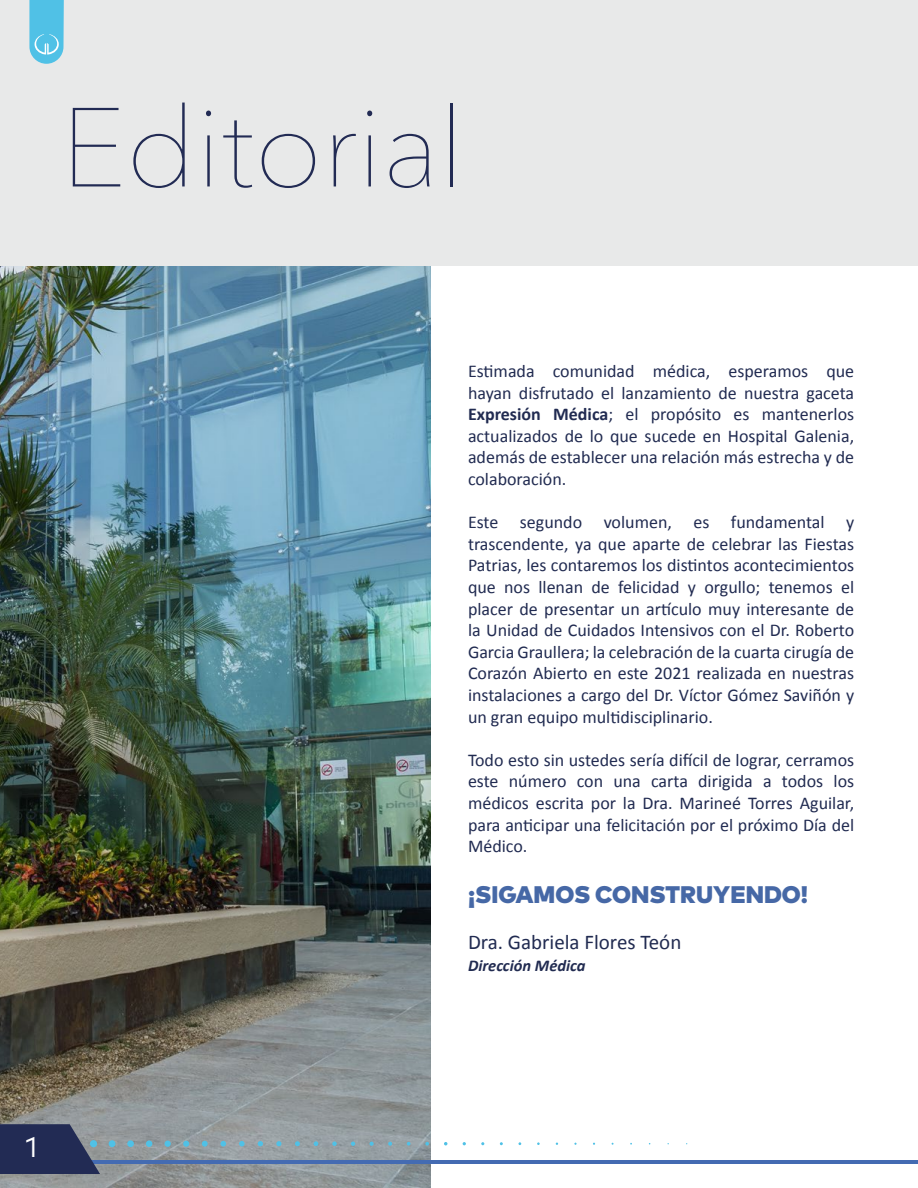
<style>
.page{position:relative;width:918px;height:1188px;background:#fff}
.page>*{position:absolute;margin:0;border:0;box-sizing:border-box;transform-origin:0 0}
.t1{font:200 111px "Avenir Next";color:#222b54}
.t2{font:28.5px "Mark Pro";color:#fff}
.t3{font:900 24px "Mark Pro";color:#4668a6}
.t4{font:21px "Calibri";color:#212b51}
.t5{font:18px/21.6px "Calibri";color:#212b51;text-align:justify}
.t6{font:italic 700 16.5px "Calibri";color:#212b51}
.s1{font-weight:700}
</style>
<div class="page">
<img style="left:0;top:266px;width:430px;height:922px">
<div style="left:0;top:0;width:918px;height:266px;background:#e8e9e9"></div>
<hr style="left:1px;top:1160px;width:917px;height:4px;background:#446bb2">
<div style="left:109px;top:1140px;width:7px;height:7px;background:#50c1e6;border-radius:50%"></div>
<div style="left:127px;top:1140px;width:7px;height:7px;background:#50c1e6;border-radius:50%"></div>
<div style="left:146px;top:1140px;width:6px;height:7px;background:#50c1e6;border-radius:50%"></div>
<svg style="left:165px;top:1141px;width:6px;height:6px"></svg>
<svg style="left:183px;top:1141px;width:6px;height:6px"></svg>
<svg style="left:202px;top:1141px;width:6px;height:6px"></svg>
<svg style="left:220px;top:1141px;width:6px;height:6px"></svg>
<svg style="left:239px;top:1141px;width:6px;height:5px"></svg>
<svg style="left:258px;top:1141px;width:5px;height:5px"></svg>
<svg style="left:276px;top:1141px;width:5px;height:5px"></svg>
<svg style="left:295px;top:1141px;width:5px;height:5px"></svg>
<svg style="left:314px;top:1141px;width:4px;height:5px"></svg>
<svg style="left:332px;top:1141px;width:5px;height:5px"></svg>
<svg style="left:351px;top:1142px;width:4px;height:4px"></svg>
<svg style="left:369px;top:1142px;width:5px;height:4px"></svg>
<svg style="left:388px;top:1142px;width:4px;height:4px"></svg>
<svg style="left:407px;top:1142px;width:4px;height:4px"></svg>
<svg style="left:425px;top:1142px;width:4px;height:4px"></svg>
<svg style="left:0;top:1124px;width:100px;height:50px;background:#323c5f"></svg>
<svg style="left:29px;top:0;width:35px;height:64px;background:#65c7e7"></svg>
<h1 class="t1" style="left:61px;top:54px;width:405px">Editorial</h1>
<h2 class="t2" style="left:25px;top:1126px;width:14px">1</h2>
<p class="t5" style="left:468px;top:359px;width:388px">Estimada comunidad médica, esperamos que hayan disfrutado el lanzamiento de nuestra gaceta <span class="s1">Expresión Médica</span>; el propósito es mantenerlos actualizados de lo que sucede en Hospital Galenia, además de establecer una relación más estrecha y de colaboración.</p>
<p class="t5" style="left:468px;top:511px;width:388px">Este segundo volumen, es fundamental y trascendente, ya que aparte de celebrar las Fiestas Patrias, les contaremos los distintos acontecimientos que nos llenan de felicidad y orgullo; tenemos el placer de presentar un artículo muy interesante de la Unidad de Cuidados Intensivos con el Dr. Roberto Garcia Graullera; la celebración de la cuarta cirugía de Corazón Abierto en este 2021 realizada en nuestras instalaciones a cargo del Dr. Víctor Gómez Saviñón y un gran equipo multidisciplinario.</p>
<p class="t5" style="left:468px;top:748px;width:388px">Todo esto sin ustedes sería difícil de lograr, cerramos este número con una carta dirigida a todos los médicos escrita por la Dra. Marineé Torres Aguilar, para anticipar una felicitación por el próximo Día del Médico.</p>
<h3 class="t3" style="left:468px;top:876px;width:342px">¡SIGAMOS CONSTRUYENDO!</h3>
<p class="t4" style="left:468px;top:929px;width:215px">Dra. Gabriela Flores Teón</p>
<p class="t6" style="left:468px;top:955px;width:119px">Dirección Médica</p>
</div>
